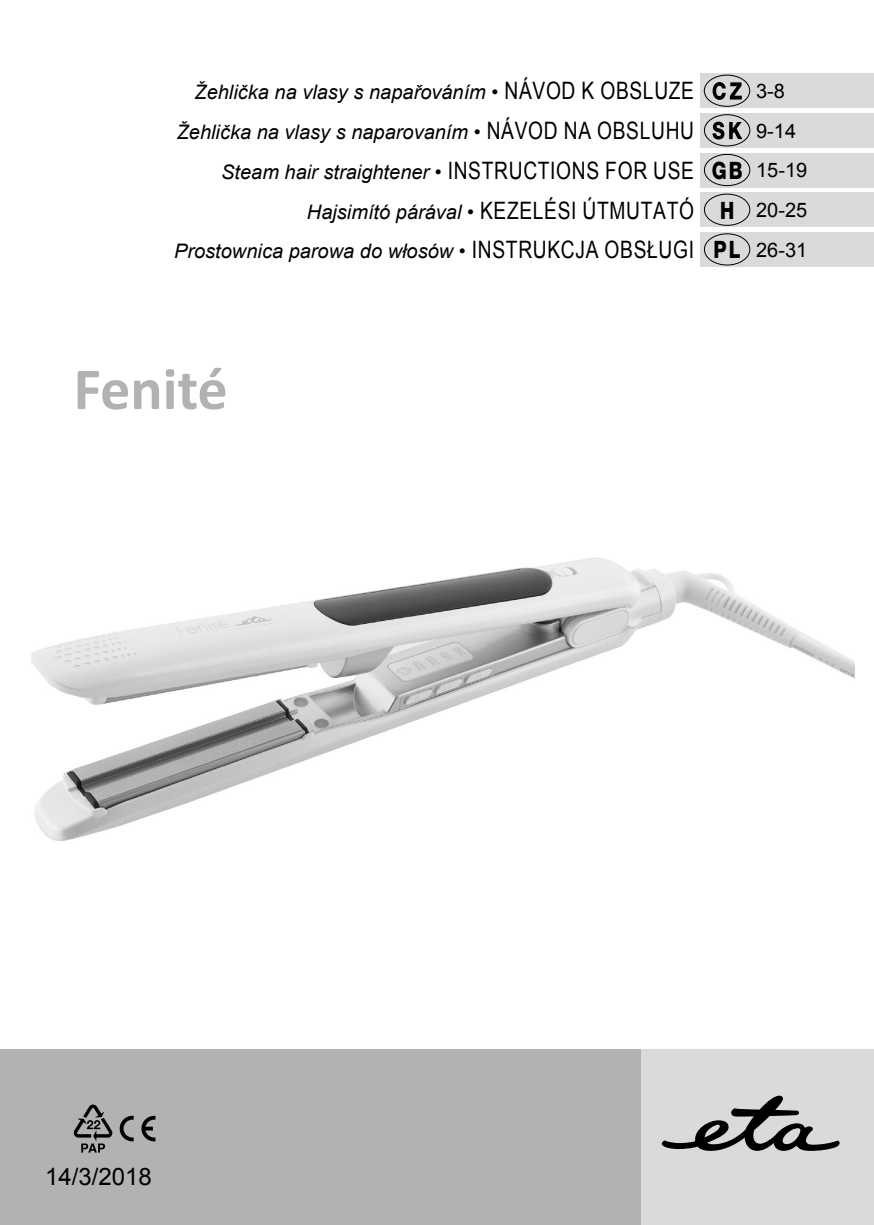
<style>
.page{position:relative;width:874px;height:1225px;background:#fff}
.page>*{position:absolute;margin:0;border:0;box-sizing:border-box;transform-origin:0 0}
.t1{font:700 60px "Calibri";color:#b2b2b2}
.t2{font:24px "Arial";color:#000}
.t3{font:italic 20px "Arial";color:#000}
.t4{font:20px "Arial";color:#000}
.s1{font-style:normal;font-size:24px}
.s2{font-family:"Helvetica Neue CE";font-weight:800;font-style:normal;font-size:24px}
.s3{font-style:normal}
</style>
<div class="page">
<div style="left:699px;top:74px;width:174px;height:34px;background:#dadada"></div>
<svg style="left:712px;top:82px;width:29px;height:18px"></svg>
<div style="left:703px;top:75px;width:46px;height:32px;border:1px solid #000;border-radius:50%"></div>
<div style="left:699px;top:113px;width:174px;height:34px;background:#dadada"></div>
<svg style="left:712px;top:122px;width:30px;height:17px"></svg>
<div style="left:703px;top:114px;width:46px;height:32px;border:1px solid #000;border-radius:50%"></div>
<div style="left:699px;top:153px;width:174px;height:34px;background:#dadada"></div>
<div style="left:703px;top:154px;width:46px;height:32px;border:1px solid #000;border-radius:50%"></div>
<div style="left:699px;top:193px;width:174px;height:34px;background:#dadada"></div>
<div style="left:703px;top:194px;width:46px;height:32px;border:1px solid #000;border-radius:50%"></div>
<div style="left:699px;top:232px;width:174px;height:34px;background:#dadada"></div>
<div style="left:703px;top:233px;width:46px;height:32px;border:1px solid #000;border-radius:50%"></div>
<div style="left:0;top:1049px;width:873px;height:176px;background:#b2b2b2"></div>
<div style="left:641px;top:1049px;width:232px;height:176px;background:#dadada"></div>
<svg style="left:661px;top:1095px;width:178px;height:55px"></svg>
<svg style="left:141px;top:1115px;width:14px;height:26px"></svg>
<svg style="left:120px;top:1115px;width:14px;height:26px"></svg>
<svg style="left:74px;top:1104px;width:39px;height:48px"></svg>
<img style="left:31px;top:557px;width:822px;height:283px">
<p class="t3" style="left:194px;top:79px;width:501px">Žehlička na vlasy s napařováním • <span class="s1">NÁVOD K OBSLUZE</span></p>
<p class="t4" style="left:755px;top:77px;width:30px">3-8</p>
<p class="t3" style="left:177px;top:119px;width:518px">Žehlička na vlasy s naparovaním • <span class="s1">NÁVOD NA OBSLUHU</span></p>
<p class="t4" style="left:755px;top:117px;width:42px">9-14</p>
<p class="t3" style="left:221px;top:159px;width:587px">Steam hair straightener • <span class="s1">INSTRUCTIONS FOR USE</span> <span class="s2">GB</span> <span class="s3">15-19</span></p>
<p class="t3" style="left:307px;top:199px;width:501px">Hajsimító párával • <span class="s1">KEZELÉSI ÚTMUTATÓ</span> <span class="s2">H</span> <span class="s3">20-25</span></p>
<p class="t3" style="left:174px;top:238px;width:634px">Prostownica parowa do włosów • <span class="s1">INSTRUKCJA OBSŁUGI</span> <span class="s2">PL</span> <span class="s3">26-31</span></p>
<h1 class="t1" style="left:73px;top:346px;width:156px">Fenité</h1>
<p class="t2" style="left:45px;top:1160px;width:108px">14/3/2018</p>
</div>
